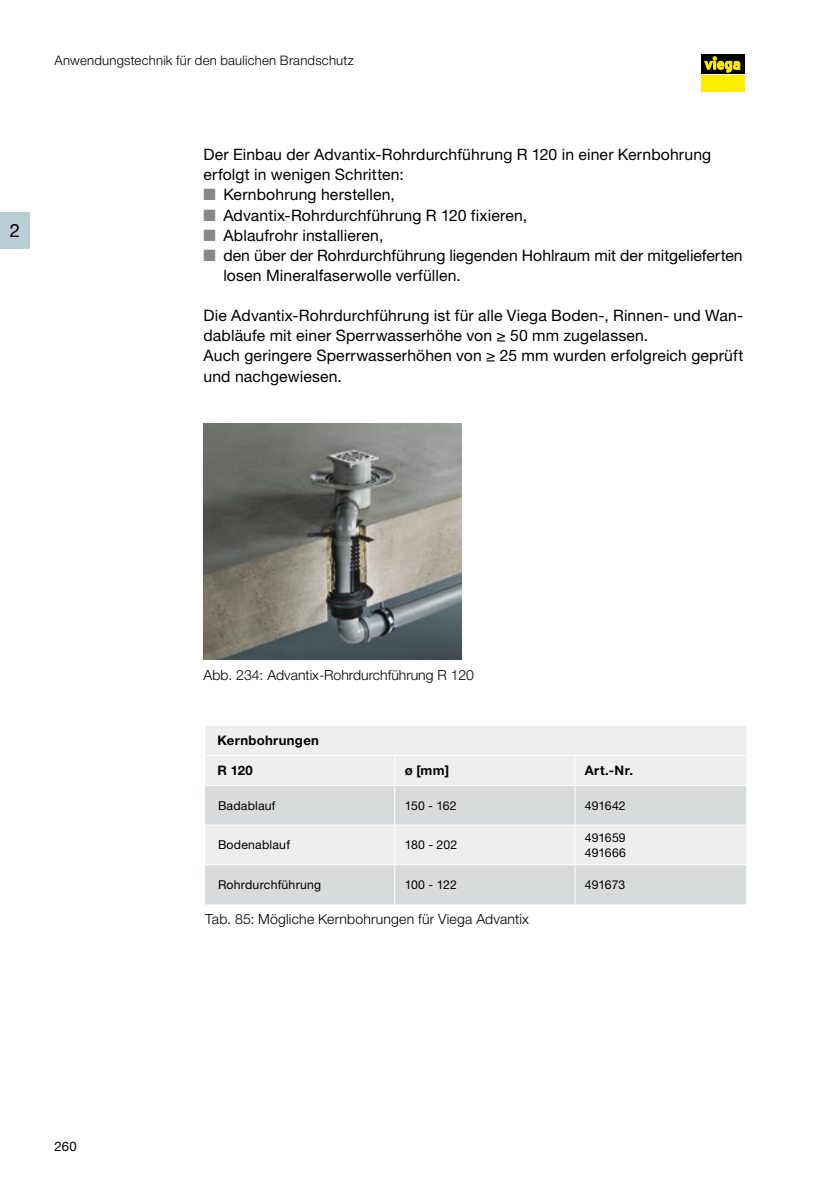
<style>
.page{position:relative;width:834px;height:1181px;background:#fff}
.page>*{position:absolute;margin:0;border:0;box-sizing:border-box;transform-origin:0 0}
.t1{font:18.38px "M Ying Hei PR Cfor Viega W4";color:#000}
.t2{font:15.75px/20.1px "Viega Helvetica Neue";letter-spacing:.01em;color:#000}
.t3{font:15.75px/20.1px "M Ying Hei PR Cfor Viega W4";letter-spacing:.005em;color:#000}
.t4{font:14px "M Ying Hei PR Cfor Viega W3";letter-spacing:.005em;color:#000}
.t5{font:13.12px "M Ying Hei PR Cfor Viega W3";letter-spacing:.015em;color:#000}
.t6{font:13.12px "M Ying Hei PR Cfor Viega W7";letter-spacing:.025em;color:#000}
.t7{font:13.12px "Viega Helvetica Neue";color:#000}
.t8{font:12.25px/14.7px "Viega Helvetica Neue";letter-spacing:.015em;color:#000}
.s1{color:#878786}
</style>
<div class="page">
<div style="left:699px;top:53px;width:47px;height:40px;background:linear-gradient(to right,#ffed00,#ffed00)"></div>
<div style="left:700px;top:76px;width:44px;height:16px;background:#ffed00"></div>
<div style="left:700px;top:55px;width:44px;height:19px;background:#000"></div>
<svg style="left:704px;top:57px;width:36px;height:16px"></svg>
<div style="left:0;top:212px;width:30px;height:36px;background:#b9ced4"></div>
<div style="left:205px;top:726px;width:541px;height:59px;background:#eeeeef"></div>
<svg style="left:205px;top:786px;width:541px;height:118px;background:#dfe1e2"></svg>
<hr style="left:205px;top:755px;width:189px;height:1px;background:#fff">
<hr style="left:394px;top:755px;width:181px;height:1px;background:#fff">
<svg style="left:394px;top:756px;width:1px;height:29px"></svg>
<hr style="left:575px;top:755px;width:171px;height:1px;background:#fff">
<svg style="left:574px;top:756px;width:1px;height:29px"></svg>
<hr style="left:394px;top:786px;width:1px;height:38px;background:#fff">
<hr style="left:574px;top:786px;width:1px;height:38px;background:#fff">
<hr style="left:205px;top:824px;width:189px;height:1px;background:#fff">
<hr style="left:394px;top:824px;width:181px;height:1px;background:#fff">
<hr style="left:394px;top:825px;width:1px;height:39px;background:#fff">
<hr style="left:575px;top:824px;width:171px;height:1px;background:#fff">
<hr style="left:574px;top:825px;width:1px;height:39px;background:#fff">
<hr style="left:205px;top:864px;width:189px;height:1px;background:#fff">
<hr style="left:394px;top:864px;width:181px;height:1px;background:#fff">
<hr style="left:394px;top:865px;width:1px;height:39px;background:#fff">
<hr style="left:575px;top:864px;width:171px;height:1px;background:#fff">
<hr style="left:574px;top:865px;width:1px;height:39px;background:#fff">
<img style="left:203px;top:423px;width:258px;height:237px">
<p class="t1" style="left:10px;top:219px;width:12px">2</p>
<p class="t5" style="left:55px;top:52px;width:301px">Anwendungstechnik für den baulichen Brandschutz</p>
<p class="t2" style="left:203px;top:144px;width:509px">Der Einbau der Advantix-Rohrdurchführung R 120 in einer Kernbohrung erfolgt in wenigen Schritten:</p>
<p class="t3" style="left:203px;top:185px;width:193px"><span class="s1">■</span> Kernbohrung herstellen,</p>
<p class="t3" style="left:203px;top:205px;width:325px"><span class="s1">■</span> Advantix-Rohrdurchführung R 120 fixieren,</p>
<p class="t3" style="left:203px;top:225px;width:181px"><span class="s1">■</span> Ablaufrohr installieren,</p>
<p class="t3" style="left:223px;top:245px;width:520px;text-indent:-20px"><span class="s1">■</span> den über der Rohrdurchführung liegenden Hohlraum mit der mitgelieferten losen Mineralfaserwolle verfüllen.</p>
<p class="t2" style="left:203px;top:305px;width:541px">Die Advantix-Rohrdurchführung ist für alle Viega Boden-, Rinnen- und Wan&shy;dabläufe mit einer Sperrwasserhöhe von ≥ 50 mm zugelassen.<br>Auch geringere Sperrwasserhöhen von ≥ 25 mm wurden erfolgreich geprüft und nachgewiesen.</p>
<p class="t7" style="left:55px;top:1138px;width:24px">260</p>
<p class="t4" style="left:203px;top:667px;width:272px">Abb. 234: Advantix-Rohrdurchführung R 120</p>
<p class="t6" style="left:217px;top:732px;width:103px">Kernbohrungen</p>
<p class="t6" style="left:217px;top:762px;width:37px">R 120</p>
<p class="t6" style="left:404px;top:762px;width:46px">ø [mm]</p>
<p class="t6" style="left:584px;top:762px;width:50px">Art.-Nr.</p>
<p class="t8" style="left:218px;top:797px;width:59px">Badablauf</p>
<p class="t8" style="left:404px;top:797px;width:53px">150 - 162</p>
<p class="t8" style="left:584px;top:797px;width:42px">491642</p>
<p class="t8" style="left:218px;top:837px;width:73px">Bodenablauf</p>
<p class="t8" style="left:404px;top:837px;width:54px">180 - 202</p>
<p class="t8" style="left:584px;top:830px;width:43px">491659<br>491666</p>
<p class="t8" style="left:218px;top:877px;width:105px">Rohrdurchführung</p>
<p class="t8" style="left:404px;top:877px;width:54px">100 - 122</p>
<p class="t8" style="left:584px;top:877px;width:42px">491673</p>
<p class="t4" style="left:205px;top:910px;width:325px">Tab. 85: Mögliche Kernbohrungen für Viega Advantix</p>
</div>
